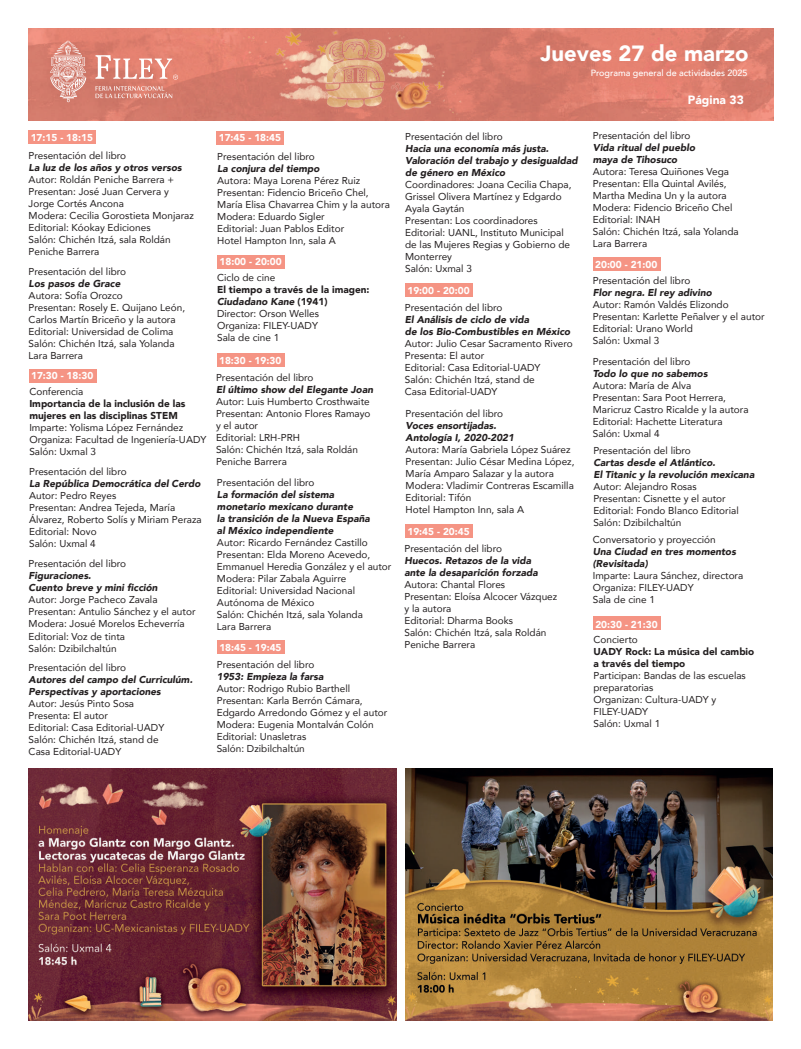
<style>
.page{position:relative;width:801px;height:1049px;background:#fff}
.page>*{position:absolute;margin:0;border:0;box-sizing:border-box;transform-origin:0 0}
.t1{font:900 22px "Avenir";color:#fff}
.t2{font:900 12px "Avenir";color:#fff}
.t3{font:10px/12px "Avenir";color:#231f20}
.t4{font:italic 900 10px/12px "Avenir";color:#231f20}
.t5{font:900 10px "Avenir";color:#fff}
.t6{font:900 10px/12px "Avenir";color:#231f20}
.t7{font:500 9px "Avenir";color:#fff}
.s1{font-weight:900}
.s2{font-weight:900;font-style:italic}
</style>
<div class="page">
<img style="left:29px;top:28px;width:744px;height:92px">
<svg style="left:95px;top:55px;width:83px;height:25px"></svg>
<svg style="left:50px;top:41px;width:36px;height:61px;background:#de9e93"></svg>
<svg style="left:95px;top:86px;width:77px;height:12px"></svg>
<div style="left:28px;top:131px;width:68px;height:13px;background:#f59484"></div>
<div style="left:29px;top:369px;width:67px;height:14px;background:#f59484"></div>
<div style="left:217px;top:255px;width:68px;height:14px;background:#f59484"></div>
<div style="left:217px;top:354px;width:67px;height:13px;background:#f59484"></div>
<div style="left:217px;top:640px;width:67px;height:14px;background:#f59484"></div>
<div style="left:405px;top:524px;width:67px;height:14px;background:#f59484"></div>
<div style="left:405px;top:283px;width:67px;height:14px;background:#f59484"></div>
<div style="left:593px;top:258px;width:67px;height:13px;background:#f59484"></div>
<div style="left:593px;top:617px;width:67px;height:13px;background:#f59484"></div>
<div style="left:216px;top:131px;width:68px;height:14px;background:#f59484"></div>
<img style="left:29px;top:768px;width:367px;height:252px">
<img style="left:405px;top:768px;width:367px;height:252px">
<img style="left:239px;top:28px;width:72px;height:87px">
<img style="left:276px;top:35px;width:35px;height:86px">
<img style="left:311px;top:28px;width:41px;height:93px">
<img style="left:352px;top:28px;width:144px;height:93px">
<img style="left:384px;top:40px;width:49px;height:24px">
<img style="left:384px;top:64px;width:54px;height:57px">
<p class="t5" style="left:31px;top:129px;width:64px">17:15 - 18:15</p>
<p class="t3" style="left:29px;top:149px;width:99px">Presentación del libro</p>
<p class="t4" style="left:29px;top:162px;width:155px">La luz de los años y otros versos</p>
<p class="t3" style="left:29px;top:173px;width:167px">Autor: Roldán Peniche Barrera +<br>Presentan: José Juan Cervera y<br>Jorge Cortés Ancona<br>Modera: Cecilia Gorostieta Monjaraz<br>Editorial: Kóokay Ediciones<br>Salón: Chichén Itzá, sala Roldán<br>Peniche Barrera</p>
<p class="t3" style="left:29px;top:265px;width:99px">Presentación del libro</p>
<p class="t4" style="left:29px;top:277px;width:93px">Los pasos de Grace</p>
<p class="t3" style="left:29px;top:289px;width:158px">Autora: Sofía Orozco<br>Presentan: Rosely E. Quijano León,<br>Carlos Martín Briceño y la autora<br>Editorial: Universidad de Colima<br>Salón: Chichén Itzá, sala Yolanda<br>Lara Barrera</p>
<p class="t5" style="left:31px;top:367px;width:64px">17:30 - 18:30</p>
<p class="t3" style="left:29px;top:386px;width:56px">Conferencia</p>
<p class="t6" style="left:29px;top:398px;width:158px">Importancia de la inclusión de las mujeres en las disciplinas STEM</p>
<p class="t3" style="left:29px;top:422px;width:178px">Imparte: Yolisma López Fernández<br>Organiza: Facultad de Ingeniería-UADY<br>Salón: Uxmal 3</p>
<p class="t3" style="left:29px;top:465px;width:99px">Presentación del libro</p>
<p class="t4" style="left:29px;top:477px;width:173px">La República Democrática del Cerdo</p>
<p class="t3" style="left:29px;top:489px;width:174px">Autor: Pedro Reyes<br>Presentan: Andrea Tejeda, María<br>Álvarez, Roberto Solís y Miriam Peraza<br>Editorial: Novo<br>Salón: Uxmal 4</p>
<p class="t3" style="left:29px;top:558px;width:99px">Presentación del libro</p>
<p class="t4" style="left:29px;top:570px;width:130px">Figuraciones.<br>Cuento breve y mini ficción</p>
<p class="t3" style="left:29px;top:594px;width:168px">Autor: Jorge Pacheco Zavala<br>Presentan: Antulio Sánchez y el autor<br>Modera: Josué Morelos Echeverría<br>Editorial: Voz de tinta<br>Salón: Dzibilchaltún</p>
<p class="t3" style="left:29px;top:661px;width:99px">Presentación del libro</p>
<p class="t4" style="left:29px;top:673px;width:165px">Autores del campo del Curriculúm.<br>Perspectivas y aportaciones</p>
<p class="t3" style="left:29px;top:697px;width:137px">Autor: Jesús Pinto Sosa<br>Presenta: El autor<br>Editorial: Casa Editorial-UADY<br>Salón: Chichén Itzá, stand de<br>Casa Editorial-UADY</p>
<p class="t5" style="left:219px;top:129px;width:64px">17:45 - 18:45</p>
<p class="t3" style="left:217px;top:150px;width:99px">Presentación del libro</p>
<p class="t4" style="left:217px;top:162px;width:104px">La conjura del tiempo</p>
<p class="t3" style="left:217px;top:174px;width:174px">Autora: Maya Lorena Pérez Ruiz<br>Presentan: Fidencio Briceño Chel,<br>María Elisa Chavarrea Chim y la autora<br>Modera: Eduardo Sigler<br>Editorial: Juan Pablos Editor<br>Hotel Hampton Inn, sala A</p>
<p class="t5" style="left:219px;top:253px;width:64px">18:00 - 20:00</p>
<p class="t3" style="left:217px;top:271px;width:60px">Ciclo de cine</p>
<p class="t3" style="left:217px;top:283px;width:154px"><span class="s1">El tiempo a través de la imagen:<br></span><span class="s2">Ciudadano Kane</span> <span class="s1">(1941)<br></span>Director: Orson Welles<br>Organiza: FILEY-UADY<br>Sala de cine 1</p>
<p class="t5" style="left:219px;top:352px;width:64px">18:30 - 19:30</p>
<p class="t3" style="left:216px;top:371px;width:99px">Presentación del libro</p>
<p class="t4" style="left:216px;top:383px;width:159px">El último show del Elegante Joan</p>
<p class="t3" style="left:216px;top:395px;width:156px">Autor: Luis Humberto Crosthwaite<br>Presentan: Antonio Flores Ramayo y el autor<br>Editorial: LRH-PRH<br>Salón: Chichén Itzá, sala Roldán<br>Peniche Barrera</p>
<p class="t3" style="left:217px;top:476px;width:99px">Presentación del libro</p>
<p class="t4" style="left:217px;top:488px;width:154px">La formación del sistema monetario mexicano durante<br>la transición de la Nueva España al México independiente</p>
<p class="t3" style="left:217px;top:536px;width:176px">Autor: Ricardo Fernández Castillo<br>Presentan: Elda Moreno Acevedo,<br>Emmanuel Heredia González y el autor<br>Modera: Pilar Zabala Aguirre<br>Editorial: Universidad Nacional<br>Autónoma de México<br>Salón: Chichén Itzá, sala Yolanda<br>Lara Barrera</p>
<p class="t5" style="left:219px;top:639px;width:64px">18:45 - 19:45</p>
<p class="t3" style="left:217px;top:658px;width:99px">Presentación del libro</p>
<p class="t4" style="left:217px;top:670px;width:108px">1953: Empieza la farsa</p>
<p class="t3" style="left:217px;top:682px;width:172px">Autor: Rodrigo Rubio Barthell<br>Presentan: Karla Berrón Cámara,<br>Edgardo Arredondo Gómez y el autor<br>Modera: Eugenia Montalván Colón<br>Editorial: Unasletras<br>Salón: Dzibilchaltún</p>
<h1 class="t1" style="left:540px;top:35px;width:209px">Jueves 27 de marzo</h1>
<p class="t7" style="left:590px;top:65px;width:158px">Programa general de actividades 2025</p>
<p class="t3" style="left:405px;top:130px;width:99px">Presentación del libro</p>
<p class="t4" style="left:405px;top:142px;width:174px">Hacia una economía más justa.<br>Valoración del trabajo y desigualdad de género en México</p>
<p class="t3" style="left:405px;top:178px;width:168px">Coordinadores: Joana Cecilia Chapa,<br>Grissel Olivera Martínez y Edgardo<br>Ayala Gaytán<br>Presentan: Los coordinadores<br>Editorial: UANL, Instituto Municipal de las Mujeres Regias y Gobierno de<br>Monterrey<br>Salón: Uxmal 3</p>
<p class="t5" style="left:407px;top:282px;width:64px">19:00 - 20:00</p>
<p class="t3" style="left:405px;top:301px;width:99px">Presentación del libro</p>
<p class="t4" style="left:405px;top:313px;width:167px">El Análisis de ciclo de vida<br>de los Bio-Combustibles en México</p>
<p class="t3" style="left:405px;top:337px;width:169px">Autor: Julio Cesar Sacramento Rivero<br>Presenta: El autor<br>Editorial: Casa Editorial-UADY<br>Salón: Chichén Itzá, stand de<br>Casa Editorial-UADY</p>
<p class="t3" style="left:405px;top:407px;width:99px">Presentación del libro</p>
<p class="t4" style="left:405px;top:419px;width:110px">Voces ensortijadas.<br>Antología I, 2020-2021</p>
<p class="t3" style="left:405px;top:443px;width:170px">Autora: María Gabriela López Suárez<br>Presentan: Julio César Medina López,<br>María Amparo Salazar y la autora<br>Modera: Vladimir Contreras Escamilla<br>Editorial: Tifón<br>Hotel Hampton Inn, sala A</p>
<p class="t5" style="left:407px;top:523px;width:64px">19:45 - 20:45</p>
<p class="t3" style="left:404px;top:542px;width:99px">Presentación del libro</p>
<p class="t4" style="left:404px;top:554px;width:135px">Huecos. Retazos de la vida ante la desaparición forzada</p>
<p class="t3" style="left:404px;top:578px;width:154px">Autora: Chantal Flores<br>Presentan: Eloísa Alcocer Vázquez y la autora<br>Editorial: Dharma Books<br>Salón: Chichén Itzá, sala Roldán<br>Peniche Barrera</p>
<p class="t2" style="left:688px;top:89px;width:57px">Página 33</p>
<p class="t3" style="left:593px;top:129px;width:99px">Presentación del libro</p>
<p class="t4" style="left:593px;top:142px;width:104px">Vida ritual del pueblo maya de Tihosuco</p>
<p class="t3" style="left:593px;top:165px;width:147px">Autora: Teresa Quiñones Vega<br>Presentan: Ella Quintal Avilés,<br>Martha Medina Un y la autora<br>Modera: Fidencio Briceño Chel<br>Editorial: INAH<br>Salón: Chichén Itzá, sala Yolanda<br>Lara Barrera</p>
<p class="t5" style="left:595px;top:256px;width:64px">20:00 - 21:00</p>
<p class="t3" style="left:592px;top:275px;width:99px">Presentación del libro</p>
<p class="t4" style="left:592px;top:287px;width:121px">Flor negra. El rey adivino</p>
<p class="t3" style="left:592px;top:299px;width:173px">Autor: Ramón Valdés Elizondo<br>Presentan: Karlette Peñalver y el autor<br>Editorial: Urano World<br>Salón: Uxmal 3</p>
<p class="t3" style="left:593px;top:356px;width:99px">Presentación del libro</p>
<p class="t4" style="left:593px;top:368px;width:116px">Todo lo que no sabemos</p>
<p class="t3" style="left:593px;top:380px;width:157px">Autora: María de Alva<br>Presentan: Sara Poot Herrera,<br>Maricruz Castro Ricalde y la autora<br>Editorial: Hachette Literatura<br>Salón: Uxmal 4</p>
<p class="t3" style="left:593px;top:445px;width:99px">Presentación del libro</p>
<p class="t4" style="left:593px;top:457px;width:162px">Cartas desde el Atlántico.<br>El Titanic y la revolución mexicana</p>
<p class="t3" style="left:593px;top:481px;width:147px">Autor: Alejandro Rosas<br>Presentan: Cisnette y el autor<br>Editorial: Fondo Blanco Editorial<br>Salón: Dzibilchaltún</p>
<p class="t3" style="left:592px;top:534px;width:124px">Conversatorio y proyección</p>
<p class="t4" style="left:592px;top:546px;width:145px">Una Ciudad en tres momentos (Revisitada)</p>
<p class="t3" style="left:592px;top:570px;width:152px">Imparte: Laura Sánchez, directora<br>Organiza: FILEY-UADY<br>Sala de cine 1</p>
<p class="t5" style="left:595px;top:615px;width:64px">20:30 - 21:30</p>
<p class="t3" style="left:593px;top:633px;width:46px">Concierto</p>
<p class="t6" style="left:593px;top:646px;width:162px">UADY Rock: La música del cambio a través del tiempo</p>
<p class="t3" style="left:593px;top:669px;width:154px">Participan: Bandas de las escuelas preparatorias<br>Organizan: Cultura-UADY y<br>FILEY-UADY<br>Salón: Uxmal 1</p>
</div>
